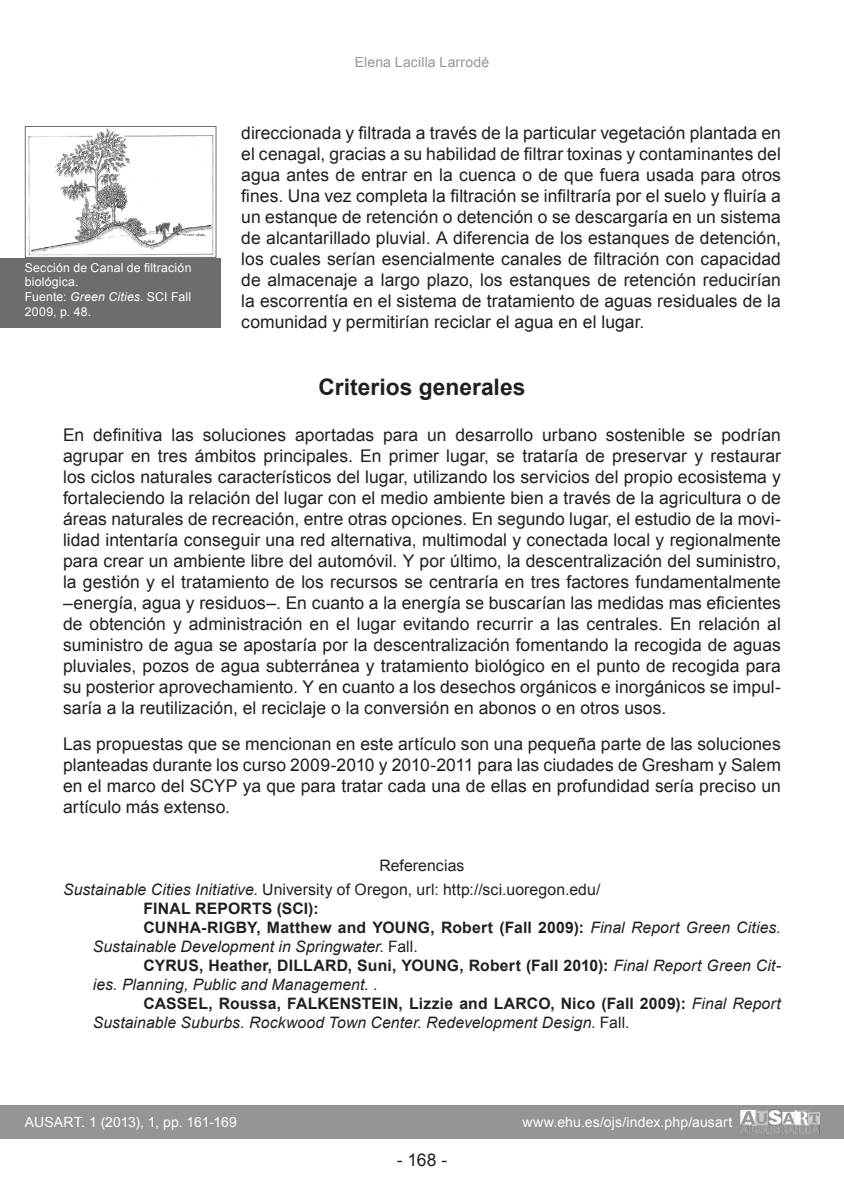
<style>
.page{position:relative;width:844px;height:1191px;background:#fff}
.page>*{position:absolute;margin:0;border:0;box-sizing:border-box;transform-origin:0 0}
.Titulo_02{font:700 22.75px "Arial";color:#231f20}
.Parrafo_01{font:17.5px/21px "Arial";letter-spacing:.005em;color:#231f20;text-align:justify}
.Biblio_2{font:italic 15.75px/18.9px "Arial";letter-spacing:.005em;color:#231f20}
.Biblio{font:15.75px "Arial";letter-spacing:.01em;color:#231f20}
.Biblio_2-2{font:700 15.75px "Arial";letter-spacing:.01em;color:#231f20}
.Titulo_Biblio{font:15.75px "Arial";letter-spacing:.005em;color:#231f20}
.t1{font:14px "Arial";letter-spacing:.01em;color:#fff}
.t2{font:14px "Arial";letter-spacing:.01em;color:#939598}
.Pie_de_foto{font:12.25px/14.7px "Arial";letter-spacing:.02em;color:#fff}
.s1{font-style:italic}
.s2{font-weight:700;font-style:normal}
.s3{font-style:normal}
</style>
<div class="page">
<div style="left:0;top:1105px;width:843px;height:33px;background:#939598"></div>
<img style="left:740px;top:1109px;width:79px;height:25px">
<div style="left:0;top:258px;width:220px;height:69px;background:#6c6d70"></div>
<img style="left:28px;top:128px;width:186px;height:128px">
<div style="left:25px;top:126px;width:191px;height:132px;border:1px solid #6c6d70"></div>
<p class="Pie_de_foto" style="left:25px;top:260px;width:168px">Sección de Canal de filtración biológica.</p>
<p class="Pie_de_foto" style="left:25px;top:290px;width:168px">Fuente: <span class="s1">Green Cities</span>. SCI Fall<br>2009, p. 48.</p>
<p class="t2" style="left:354px;top:53px;width:136px">Elena Lacilla Larrodé</p>
<p class="Parrafo_01" style="left:241px;top:122px;width:541px">direccionada y filtrada a través de la particular vegetación plantada en el cenagal, gracias a su habilidad de filtrar toxinas y contaminantes del agua antes de entrar en la cuenca o de que fuera usada para otros fines. Una vez completa la filtración se infiltraría por el suelo y fluiría a un estanque de retención o detención o se descargaría en un sistema de alcantarillado pluvial. A diferencia de los estanques de detención, los cuales serían esencialmente canales de filtración con capacidad de almacenaje a largo plazo, los estanques de retención reducirían la escorrentía en el sistema de tratamiento de aguas residuales de la comunidad y permitirían reciclar el agua en el lugar.</p>
<p class="Titulo_02" style="left:318px;top:372px;width:208px">Criterios generales</p>
<p class="Parrafo_01" style="left:63px;top:424px;width:719px">En definitiva las soluciones aportadas para un desarrollo urbano sostenible se podrían agrupar en tres ámbitos principales. En primer lugar, se trataría de preservar y restaurar los ciclos naturales característicos del lugar, utilizando los servicios del propio ecosistema y fortaleciendo la relación del lugar con el medio ambiente bien a través de la agricultura o de áreas naturales de recreación, entre otras opciones. En segundo lugar, el estudio de la movi&shy;lidad intentaría conseguir una red alternativa, multimodal y conectada local y regionalmente para crear un ambiente libre del automóvil. Y por último, la descentralización del suministro, la gestión y el tratamiento de los recursos se centraría en tres factores fundamentalmente –energía, agua y residuos–. En cuanto a la energía se buscarían las medidas mas eficientes de obtención y administración en el lugar evitando recurrir a las centrales. En relación al suministro de agua se apostaría por la descentralización fomentando la recogida de aguas pluviales, pozos de agua subterránea y tratamiento biológico en el punto de recogida para su posterior aprovechamiento. Y en cuanto a los desechos orgánicos e inorgánicos se impul&shy;saría a la reutilización, el reciclaje o la conversión en abonos o en otros usos.</p>
<p class="Parrafo_01" style="left:63px;top:733px;width:719px">Las propuestas que se mencionan en este artículo son una pequeña parte de las soluciones planteadas durante los curso 2009-2010 y 2010-2011 para las ciudades de Gresham y Salem en el marco del SCYP ya que para tratar cada una de ellas en profundidad sería preciso un artículo más extenso.</p>
<p class="Titulo_Biblio" style="left:379px;top:855px;width:86px">Referencias</p>
<p class="Biblio" style="left:63px;top:879px;width:539px"><span class="s1">Sustainable Cities Initiative</span>. University of Oregon, url: http://sci.uoregon.edu/</p>
<p class="Biblio_2-2" style="left:144px;top:898px;width:176px">FINAL REPORTS (SCI):</p>
<p class="Biblio_2" style="left:93px;top:918px;width:689px;text-indent:51px"><span class="s2">CUNHA-RIGBY, Matthew and YOUNG, Robert (Fall 2009):</span> Final Report Green Cities.<br>Sustainable Development in Springwater<span class="s3">. Fall.</span></p>
<p class="Biblio_2" style="left:93px;top:956px;width:689px;text-indent:51px"><span class="s2">CYRUS, Heather, DILLARD, Suni, YOUNG, Robert (Fall 2010):</span> Final Report Green Cit&shy;ies. Planning, Public and Management<span class="s3">. .</span></p>
<p class="Biblio_2" style="left:93px;top:994px;width:689px;text-indent:51px"><span class="s2">CASSEL, Roussa, FALKENSTEIN, Lizzie and LARCO, Nico (Fall 2009):</span> Final Report<br>Sustainable Suburbs. Rockwood Town Center. Redevelopment Design<span class="s3">. Fall.</span></p>
<p class="t1" style="left:25px;top:1112px;width:213px">AUSART. 1 (2013), 1, pp. 161-169</p>
<p class="t1" style="left:522px;top:1113px;width:211px">www.ehu.es/ojs/index.php/ausart</p>
<p class="Parrafo_01" style="left:396px;top:1149px;width:52px">- 168 -</p>
</div>
